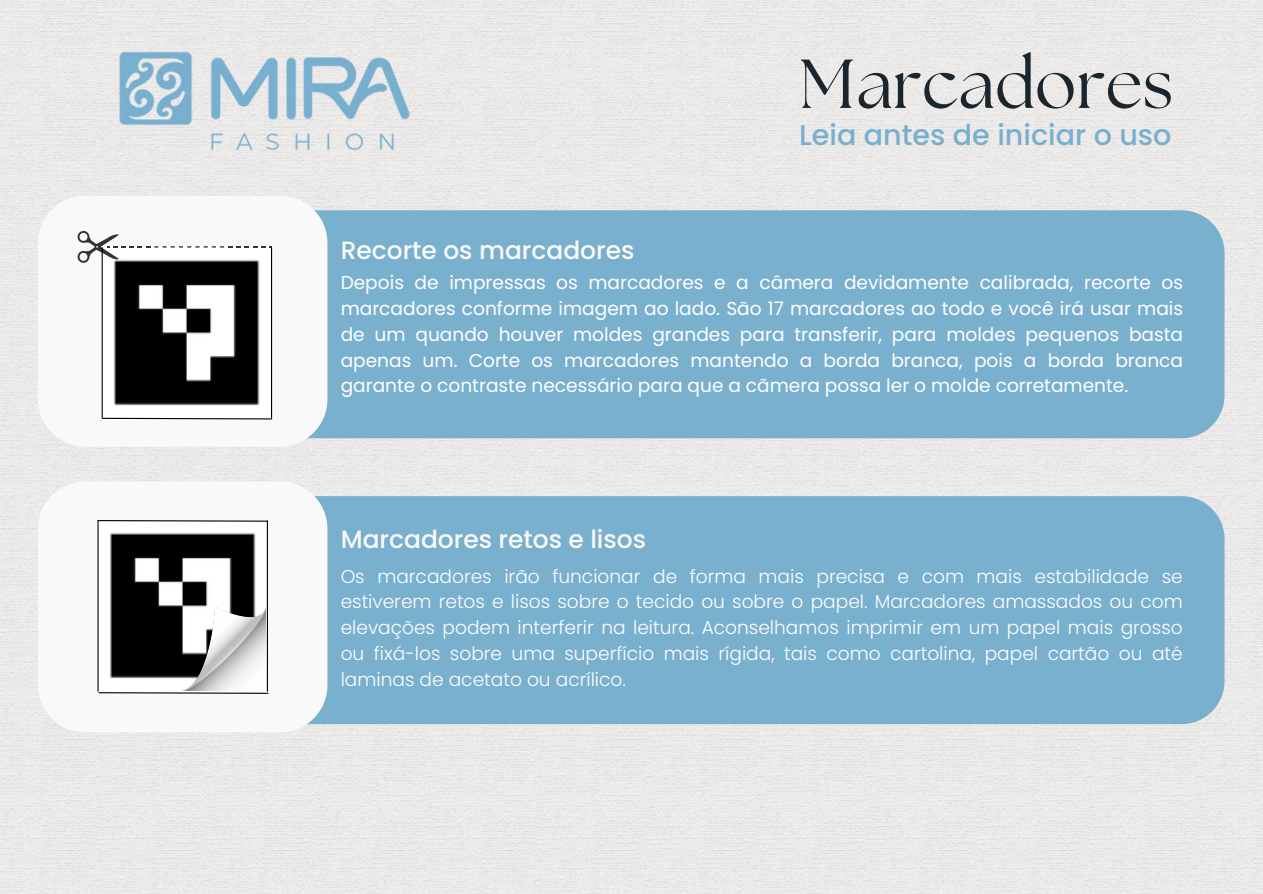
<style>
.page{position:relative;width:1263px;height:894px;background:#fff}
.page>*{position:absolute;margin:0;border:0;box-sizing:border-box;transform-origin:0 0}
.t1{font:69px "The Seasons";color:#1b262c}
.t2{font:500 28.65px "Poppins";color:#79afce}
.t3{font:500 24.9px "Poppins";color:#faf9f9}
.t4{font:18.6px/25.8px "Poppins";color:#fff;text-align:justify}
.t5{font:300 18.6px/25.8px "Poppins";color:#fff;text-align:justify}
</style>
<div class="page">
<div style="left:0;top:0;width:1263px;height:893px;background:#ece9e9"></div>
<img style="left:63px;top:34px;width:403px;height:133px">
<div style="left:51px;top:210px;width:1173px;height:228px;background:#79b0ce;border-radius:43px"></div>
<div style="left:38px;top:195px;width:289px;height:251px;background:#faf9f9;border-radius:47px"></div>
<div style="left:51px;top:496px;width:1173px;height:228px;background:#79b0ce;border-radius:43px"></div>
<div style="left:38px;top:481px;width:289px;height:251px;background:#faf9f9;border-radius:47px"></div>
<img style="left:114px;top:263px;width:146px;height:142px">
<svg style="left:77px;top:230px;width:194px;height:33px"></svg>
<svg style="left:101px;top:417px;width:172px;height:3px"></svg>
<hr style="left:271px;top:247px;width:1px;height:171px;background:#000">
<hr style="left:102px;top:247px;width:1px;height:171px;background:#000">
<img style="left:110px;top:522px;width:157px;height:169px">
<svg style="left:97px;top:691px;width:172px;height:3px"></svg>
<hr style="left:267px;top:520px;width:1px;height:171px;background:#000">
<hr style="left:97px;top:520px;width:2px;height:171px;background:#000">
<svg style="left:97px;top:520px;width:171px;height:2px"></svg>
<img style="left:182px;top:607px;width:83px;height:83px">
<p class="t3" style="left:341px;top:233px;width:295px">Recorte os marcadores</p>
<p class="t1" style="left:799px;top:53px;width:376px">Marcadores</p>
<p class="t2" style="left:799px;top:115px;width:374px">Leia antes de iniciar o uso</p>
<p class="t4" style="left:341px;top:269px;width:844px">Depois de impressas os marcadores e a câmera devidamente calibrada, recorte os marcadores conforme imagem ao lado. São 17 marcadores ao todo e você irá usar mais de um quando houver moldes grandes para transferir, para moldes pequenos basta apenas um. Corte os marcadores mantendo a borda branca, pois a borda branca garante o contraste necessário para que a cãmera possa ler o molde corretamente.</p>
<p class="t3" style="left:341px;top:522px;width:307px">Marcadores retos e lisos</p>
<p class="t5" style="left:341px;top:563px;width:844px">Os marcadores irão funcionar de forma mais precisa e com mais estabilidade se estiverem retos e lisos sobre o tecido ou sobre o papel. Marcadores amassados ou com elevações podem interferir na leitura. Aconselhamos imprimir em um papel mais grosso ou fixá-los sobre uma superfício mais rígida, tais como cartolina, papel cartão ou até laminas de acetato ou acrílico.</p>
</div>
